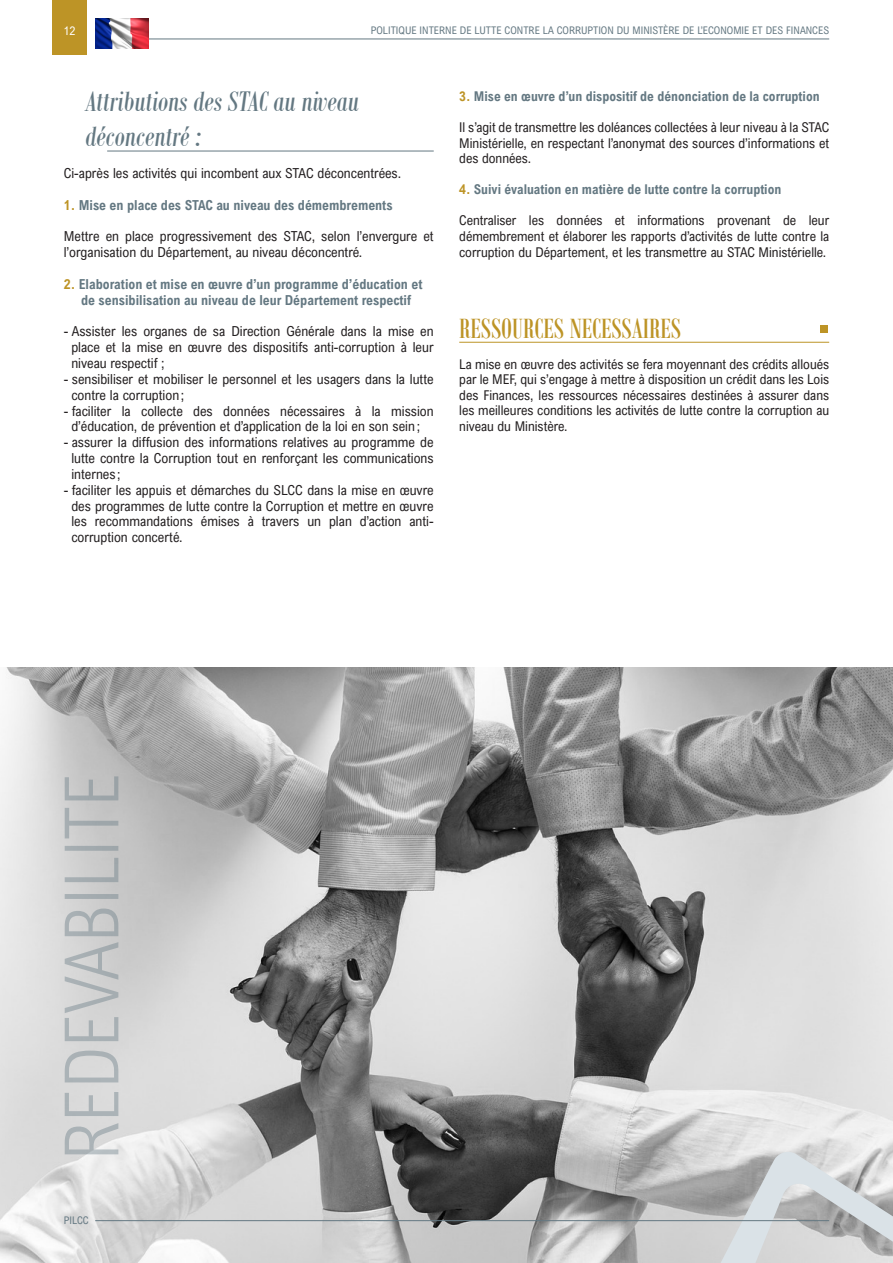
<style>
.page{position:relative;width:893px;height:1263px;background:#fff}
.page>*{position:absolute;margin:0;border:0;box-sizing:border-box;transform-origin:0 0}
.T2{font:italic 30.6px/35.2px "Bodoni MT Condensed";color:#647882}
.T1{font:30px "Bodoni MT Condensed";color:#bd9426}
.TC{font:13.8px/15.9px "Arial Nova Cond";color:#231f20;text-align:justify}
.T3{font:700 13.8px/15.9px "Arial Nova Cond";color:#647882;text-align:center}
.TC-2{font:13.5px/15.6px "Arial Nova Cond";color:#231f20;text-align:justify}
.T3-2{font:700 13.5px "Arial Nova Cond";color:#647882}
.t1{font:12px "Arial Nova Cond";color:#fff}
.t2{font:10.5px "Arial Nova Cond";color:#647882}
.s1{color:#bd9426}
.s2{font-size:13.65px}
.s3{font-size:13.5px}
</style>
<div class="page">
<img style="left:0;top:668px;width:893px;height:595px">
<svg style="left:65px;top:776px;width:53px;height:378px;background:#c5c8c9"></svg>
<svg style="left:692px;top:1151px;width:201px;height:112px;background:#c8cacb"></svg>
<div style="left:52px;top:0;width:34px;height:54px;background:#bd9426"></div>
<hr style="left:95px;top:39px;width:734px;height:1px;background:#647882">
<hr style="left:95px;top:1220px;width:734px;height:1px;background:#647882">
<img style="left:95px;top:19px;width:53px;height:29px">
<hr style="left:107px;top:151px;width:327px;height:1px;background:#647882">
<hr style="left:459px;top:342px;width:370px;height:1px;background:#bd9426">
<div style="left:821px;top:325px;width:7px;height:8px;background:#bd9426"></div>
<p class="t1" style="left:63px;top:23px;width:13px">12</p>
<p class="t2" style="left:371px;top:23px;width:460px">POLITIQUE INTERNE DE LUTTE CONTRE LA CORRUPTION DU MINISTÈRE DE L’ECONOMIE ET DES FINANCES</p>
<p class="T2" style="left:85px;top:83px;width:275px">Attributions des STAC au niveau déconcentré :</p>
<p class="TC" style="left:64px;top:165px;width:339px">Ci-après les activités qui incombent aux STAC déconcentrées.</p>
<p class="T3" style="left:64px;top:196px;width:330px"><span class="s1">1.</span> Mise en place des STAC au niveau des démembrements</p>
<p class="TC" style="left:64px;top:228px;width:371px">Mettre en place progressivement des STAC, selon l’envergure et l’organisation du Département, au niveau déconcentré.</p>
<p class="T3" style="left:64px;top:276px;width:360px"><span class="s1">2.</span> Elaboration et mise en œuvre d’un programme d’éducation et de sensibilisation au niveau de leur Département respectif</p>
<p class="TC" style="left:71px;top:323px;width:364px;text-indent:-8px">- Assister les organes de sa Direction Générale dans la mise en place et la mise en œuvre des dispositifs anti-corruption à leur niveau respectif ;</p>
<p class="TC" style="left:71px;top:371px;width:364px;text-indent:-8px">- sensibiliser et mobiliser le personnel et les usagers dans la lutte contre la corruption ;</p>
<p class="TC" style="left:64px;top:402px;width:371px;text-align:center">- faciliter la collecte des données nécessaires à la mission d’éducation, de prévention et d’application de la loi en son sein <span class="s2">;</span></p>
<p class="TC" style="left:71px;top:434px;width:364px;text-indent:-8px">- assurer la diffusion des informations relatives au programme de lutte contre la Corruption tout en renforçant les communications internes <span class="s3">;</span></p>
<p class="TC" style="left:71px;top:482px;width:364px;text-indent:-8px">- faciliter les appuis et démarches du SLCC dans la mise en œuvre des programmes de lutte contre la Corruption et mettre en œuvre les recommandations émises à travers un plan d’action anti&shy;corruption concerté.</p>
<p class="T3-2" style="left:459px;top:88px;width:362px"><span class="s1">3.</span> Mise en œuvre d’un dispositif de dénonciation de la corruption</p>
<p class="TC-2" style="left:459px;top:119px;width:371px">Il s’agit de transmettre les doléances collectées à leur niveau à la STAC Ministérielle, en respectant l’anonymat des sources d’informations et des données.</p>
<p class="T3-2" style="left:459px;top:181px;width:324px"><span class="s1">4.</span> Suivi évaluation en matière de lutte contre la corruption</p>
<p class="TC-2" style="left:459px;top:213px;width:371px">Centraliser les données et informations provenant de leur démembrement et élaborer les rapports d’activités de lutte contre la corruption du Département, et les transmettre au STAC Ministérielle.</p>
<p class="T1" style="left:459px;top:310px;width:223px">RESSOURCES NECESSAIRES</p>
<p class="TC-2" style="left:459px;top:356px;width:371px">La mise en œuvre des activités se fera moyennant des crédits alloués par le MEF, qui s’engage à mettre à disposition un crédit dans les Lois des Finances, les ressources nécessaires destinées à assurer dans les meilleures conditions les activités de lutte contre la corruption au niveau du Ministère.</p>
<p class="t2" style="left:64px;top:1214px;width:26px">PILCC</p>
</div>
